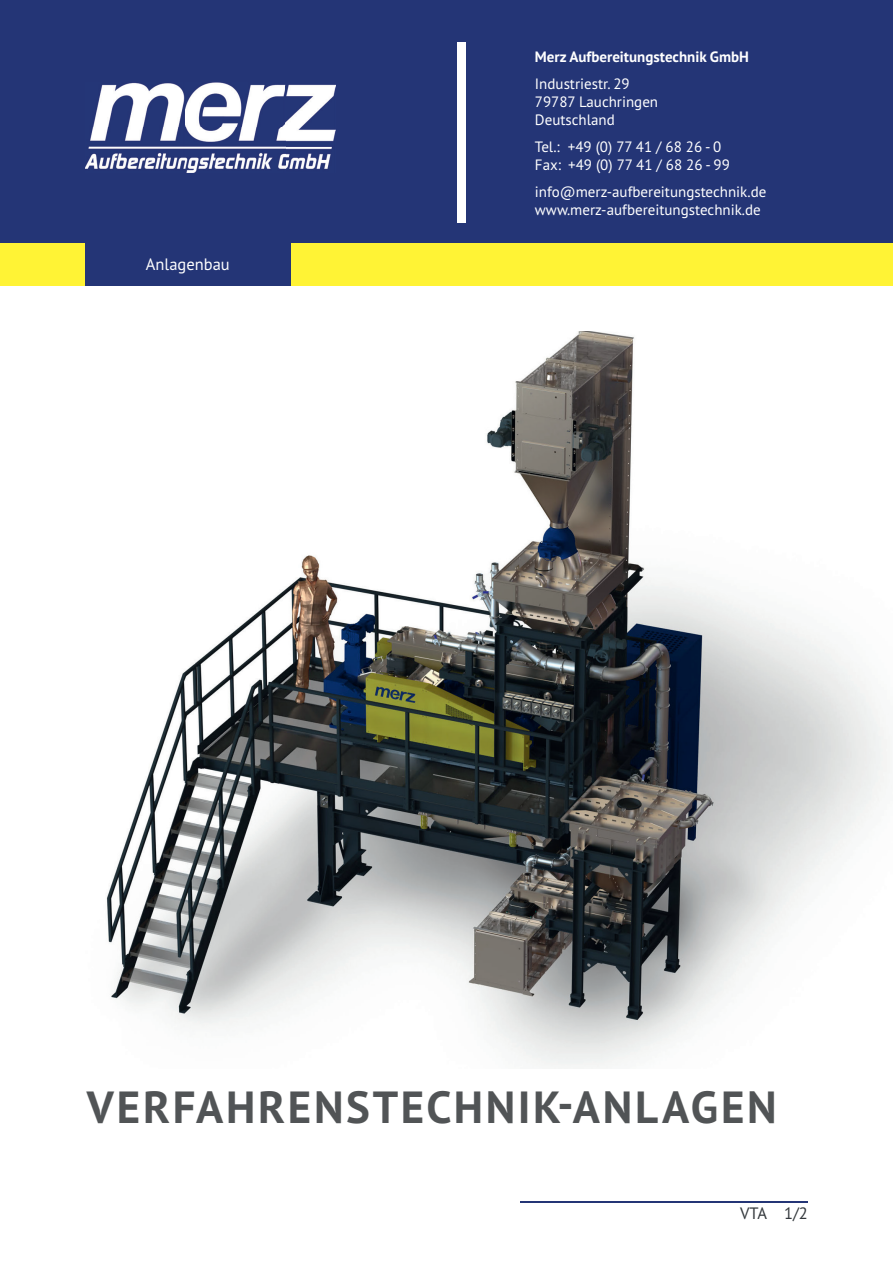
<style>
.page{position:relative;width:893px;height:1263px;background:#fff}
.page>*{position:absolute;margin:0;border:0;box-sizing:border-box;transform-origin:0 0}
.t1{font:700 45px "PT Sans Pro";letter-spacing:.06em;color:#515456}
.t2{font:16.5px "PT Sans Pro";color:#fff}
.t3{font:16.5px "PT Sans Pro";color:#33383c}
.t4{font:15px/18px "PT Sans Pro";color:#fff}
.t5{font:700 15px "PT Sans Pro";color:#fff}
.s1{color:#243576}
</style>
<div class="page">
<div style="left:0;top:243px;width:893px;height:43px;background:#fff335"></div>
<div style="left:85px;top:243px;width:206px;height:42px;background:#243576"></div>
<div style="left:0;top:0;width:893px;height:243px;background:#243576"></div>
<img style="left:85px;top:82px;width:251px;height:91px">
<div style="left:457px;top:43px;width:9px;height:180px;background:#fff"></div>
<hr style="left:521px;top:1201px;width:287px;height:1px;background:#243576">
<img style="left:106px;top:331px;width:781px;height:736px">
<p class="t2" style="left:146px;top:253px;width:85px">Anlagenbau</p>
<p class="t5" style="left:535px;top:47px;width:216px">Merz Aufbereitungstechnik GmbH</p>
<p class="t4" style="left:535px;top:74px;width:125px">Industriestr. 29<br>79787 Lauchringen<br>Deutschland</p>
<p class="t4" style="left:535px;top:137px;width:197px">Tel.: +49 (0) 77 41 / 68 26 - 0<br>Fax: <span class="s1">.</span>+49 (0) 77 41 / 68 26 - 99</p>
<p class="t4" style="left:535px;top:182px;width:233px">info@merz-aufbereitungstechnik.de www.merz-aufbereitungstechnik.de</p>
<h1 class="t1" style="left:87px;top:1078px;width:691px">VERFAHRENSTECHNIK-ANLAGEN</h1>
<p class="t3" style="left:740px;top:1203px;width:69px">VTA 1/2</p>
</div>
